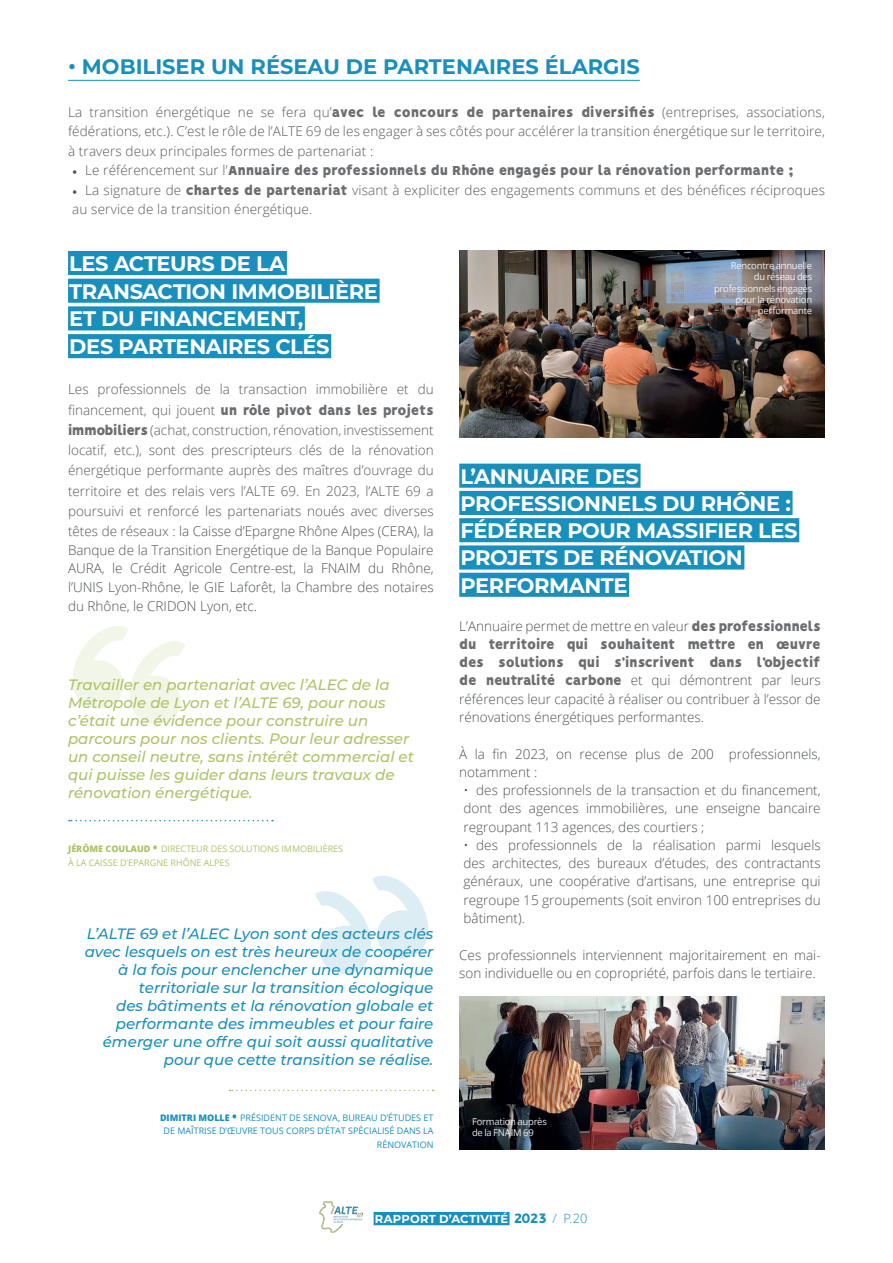
<style>
.page{position:relative;width:893px;height:1263px;background:#fff}
.page>*{position:absolute;margin:0;border:0;box-sizing:border-box;transform-origin:0 0}
.t1{font:700 21px "Montserrat";letter-spacing:-.02em;color:#fff}
.t2{font:700 21px "Montserrat";color:#198fbb}
.t3{font:italic 500 15px/18px "Montserrat";color:#198fbb;text-align:right}
.t4{font:italic 500 15px/18px "Montserrat";color:#adc366}
.t5{font:900 14.7px/18.3px "Vision";letter-spacing:-.02em;color:#6c6d70}
.t6{font:300 13.5px/18.3px "Open Sans";color:#4f5252;text-align:justify}
.t7{font:300 13.5px/20.2px "Open Sans";letter-spacing:.01em;color:#57585a;text-align:justify}
.t8{font:700 11.55px "Montserrat";letter-spacing:.02em;color:#fff}
.t9{font:9.45px/11.4px "Open Sans";letter-spacing:-.025em;color:#fff;text-align:right}
.t10{font:9px/13.5px "Open Sans";color:#198fbb;text-align:right}
.t11{font:9px "Open Sans";color:#adc366}
.s1{font-family:"Vision";font-weight:900;font-size:14.7px;color:#6c6d70}
.s2{font-family:"Minion Pro";font-weight:400;font-size:13.5px;color:#57585a}
.s3{font-family:"Open Sans";font-weight:300;font-size:13.5px;color:#57585a}
.s4{font-family:"Minion Pro";font-weight:400}
.s5{color:#4f5252}
.s6{font-weight:800}
.s7{font-weight:700;font-size:12.75px}
.s8{font-family:"Vision";font-weight:800;font-size:15.45px;color:#198fbb}
.s9{font-family:"Open Sans";font-weight:300;font-size:12.75px;color:#198fbb}
</style>
<div class="page">
<div style="left:374px;top:1212px;width:135px;height:13px;background:#198fbb"></div>
<img style="left:320px;top:1202px;width:42px;height:31px">
<hr style="left:68px;top:80px;width:572px;height:1px;background:#198fbb">
<div style="left:68px;top:251px;width:219px;height:24px;background:#198fbb"></div>
<div style="left:68px;top:279px;width:312px;height:24px;background:#198fbb"></div>
<div style="left:68px;top:306px;width:237px;height:24px;background:#198fbb"></div>
<div style="left:68px;top:334px;width:263px;height:24px;background:#198fbb"></div>
<div style="left:459px;top:464px;width:181px;height:24px;background:#198fbb"></div>
<div style="left:459px;top:491px;width:333px;height:24px;background:#198fbb"></div>
<div style="left:459px;top:518px;width:340px;height:24px;background:#198fbb"></div>
<div style="left:459px;top:545px;width:285px;height:24px;background:#198fbb"></div>
<div style="left:459px;top:573px;width:170px;height:24px;background:#198fbb"></div>
<img style="left:459px;top:251px;width:366px;height:187px">
<svg style="left:72px;top:626px;width:113px;height:98px"></svg>
<svg style="left:69px;top:820px;width:204px;height:1px"></svg>
<svg style="left:315px;top:876px;width:113px;height:98px"></svg>
<svg style="left:230px;top:1090px;width:204px;height:1px"></svg>
<img style="left:459px;top:996px;width:366px;height:153px">
<p class="t2" style="left:68px;top:52px;width:573px">• MOBILISER UN RÉSEAU DE PARTENAIRES ÉLARGIS</p>
<p class="t7" style="left:68px;top:102px;width:758px;line-height:19.5px">La transition énergétique ne se fera qu’<span class="s1">avec le concours de partenaires diversifiés</span> (entreprises, associations, fédérations, etc.). C’est le rôle de l’ALTE 69 de les engager à ses côtés pour accélérer la transition énergétique sur le territoire, à travers deux principales formes de partenariat :</p>
<p class="t5" style="left:72px;top:162px;width:723px"><span class="s2">•</span> <span class="s3">Le référencement sur l’</span>Annuaire des professionnels du Rhône engagés pour la rénovation performante ;</p>
<p class="t7" style="left:72px;top:180px;width:754px;line-height:19.5px"><span class="s4">•</span> La signature de <span class="s1">chartes de partenariat</span> visant à expliciter des engagements communs et des bénéfices réciproques au service de la transition énergétique.</p>
<p class="t1" style="left:69px;top:248px;width:217px">LES ACTEURS DE LA</p>
<p class="t1" style="left:69px;top:276px;width:310px">TRANSACTION IMMOBILIÈRE</p>
<p class="t1" style="left:69px;top:304px;width:235px">ET DU FINANCEMENT,</p>
<p class="t1" style="left:69px;top:331px;width:262px">DES PARTENAIRES CLÉS</p>
<p class="t7" style="left:68px;top:379px;width:367px">Les professionnels de la transaction immobilière et du</p>
<p class="t5" style="left:68px;top:401px;width:367px"><span class="s3">financement, qui jouent</span> un rôle pivot dans les projets</p>
<p class="t7" style="left:68px;top:419px;width:367px"><span class="s1">immobiliers</span> (achat, construction, rénovation, investissement locatif, etc.), sont des prescripteurs clés de la rénovation énergétique performante auprès des maîtres d’ouvrage du territoire et des relais vers l’ALTE 69. En 2023, l’ALTE 69 a poursuivi et renforcé les partenariats noués avec diverses têtes de réseaux : <span class="s5">la Caisse d’Epargne Rhône Alpes (CERA), la</span></p>
<p class="t6" style="left:68px;top:540px;width:367px;line-height:18.8px">Banque de la Transition Energétique de la Banque Populaire AURA, le Crédit Agricole Centre-est, la FNAIM du Rhône, l’UNIS Lyon-Rhône, le GIE Laforêt, la Chambre des notaires du Rhône, le CRIDON Lyon, etc.</p>
<p class="t9" style="left:714px;top:260px;width:100px">Rencontre annuelle<br>du réseau des professionnels engagés pour la rénovation performante</p>
<p class="t1" style="left:460px;top:461px;width:180px">L’ANNUAIRE DES</p>
<p class="t1" style="left:460px;top:488px;width:332px">PROFESSIONNELS DU RHÔNE :</p>
<p class="t1" style="left:460px;top:515px;width:339px">FÉDÉRER POUR MASSIFIER LES</p>
<p class="t1" style="left:460px;top:543px;width:284px">PROJETS DE RÉNOVATION</p>
<p class="t1" style="left:460px;top:570px;width:168px">PERFORMANTE</p>
<p class="t6" style="left:459px;top:616px;width:363px">L’Annuaire permet de mettre en valeur <span class="s1">des professionnels</span></p>
<p class="t5" style="left:459px;top:635px;width:363px">du territoire qui souhaitent mettre en œuvre des solutions qui s’inscrivent dans l’objectif</p>
<p class="t6" style="left:459px;top:671px;width:363px"><span class="s1">de neutralité carbone</span> et qui démontrent par leurs références leur capacité à réaliser ou contribuer à l’essor de rénovations énergétiques performantes.</p>
<p class="t6" style="left:459px;top:744px;width:363px">À la fin 2023, on recense plus de 200 professionnels, notamment :</p>
<p class="t6" style="left:463px;top:781px;width:359px">• des professionnels de la transaction et du financement, dont des agences immobilières, une enseigne bancaire regroupant 113 agences, des courtiers ;</p>
<p class="t6" style="left:463px;top:835px;width:359px">• des professionnels de la réalisation parmi lesquels des architectes, des bureaux d’études, des contractants généraux, une coopérative d’artisans, une entreprise qui regroupe 15 groupements (soit environ 100 entreprises du bâtiment).</p>
<p class="t6" style="left:459px;top:945px;width:363px">Ces professionnels interviennent majoritairement en mai&shy;son individuelle ou en copropriété, parfois dans le tertiaire.</p>
<p class="t4" style="left:68px;top:675px;width:347px">Travailler en partenariat avec l’ALEC de la Métropole de Lyon et l’ALTE 69, pour nous c’était une évidence pour construire un parcours pour nos clients. Pour leur adresser un conseil neutre, sans intérêt commercial et qui puisse les guider dans leurs travaux de rénovation énergétique.</p>
<p class="t11" style="left:68px;top:843px;width:276px"><span class="s6">JÉRÔME COULAUD</span> <span class="s7">•</span> DIRECTEUR DES SOLUTIONS IMMOBILIÈRES</p>
<p class="t11" style="left:68px;top:856px;width:163px">À LA CAISSE D’EPARGNE RHÔNE ALPES</p>
<p class="t3" style="left:85px;top:924px;width:350px">L’ALTE 69 et l’ALEC Lyon sont des acteurs clés avec lesquels on est très heureux de coopérer à la fois pour enclencher une dynamique territoriale sur la transition écologique<br>des bâtiments et la rénovation globale et performante des immeubles et pour faire émerger une offre qui soit aussi qualitative pour que cette transition se réalise.</p>
<p class="t10" style="left:160px;top:1111px;width:275px"><span class="s6">DIMITRI MOLLE</span> <span class="s7">•</span> PRÉSIDENT DE SENOVA, BUREAU D’ÉTUDES ET<br>DE MAÎTRISE D’ŒUVRE TOUS CORPS D’ÉTAT SPÉCIALISÉ DANS LA<br>RÉNOVATION</p>
<p class="t9" style="left:472px;top:1116px;width:76px;text-align:left">Formation auprès de la FNAIM 69</p>
<p class="t8" style="left:375px;top:1210px;width:214px">RAPPORT D’ACTIVITÉ <span class="s8">2023</span> <span class="s9">/ P.20</span></p>
</div>
